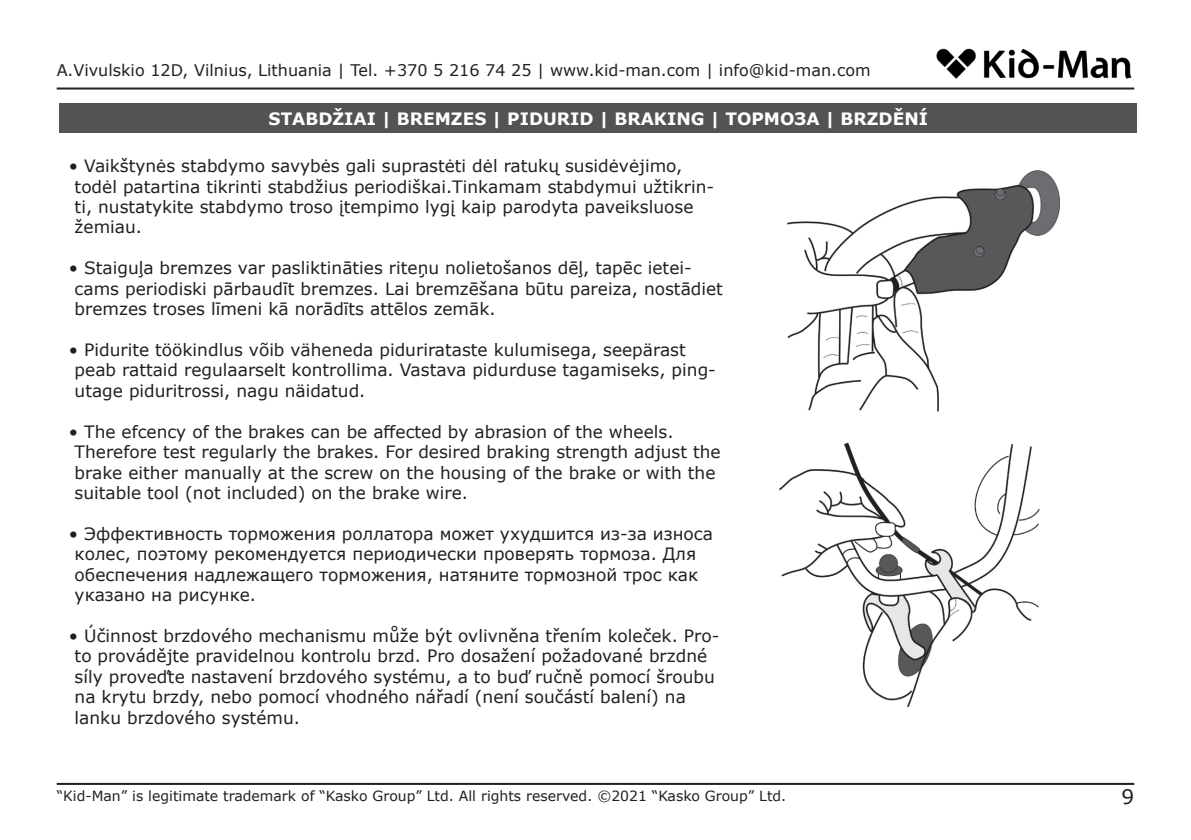
<style>
.page{position:relative;width:1191px;height:840px;background:#fff}
.page>*{position:absolute;margin:0;border:0;box-sizing:border-box;transform-origin:0 0}
.t1{font:20px "Verdana";color:#231f20}
.Turinys{font:17px/20.4px "Verdana";color:#231f20}
.pavadinimai{font:700 17px "Verdana";color:#fff}
.t2{font:16px "Verdana";color:#231f20}
.t3{font:14px "Verdana";color:#231f20}
</style>
<div class="page">
<hr style="left:57px;top:87px;width:1077px;height:2px;background:#231f20">
<hr style="left:57px;top:782px;width:1077px;height:2px;background:#231f20">
<img style="left:931px;top:48px;width:204px;height:42px">
<div style="left:60px;top:103px;width:1077px;height:30px;background:#535353"></div>
<img style="left:779px;top:170px;width:280px;height:536px">
<p class="t2" style="left:57px;top:59px;width:815px">A.Vivulskio 12D, Vilnius, Lithuania | Tel. +370 5 216 74 25 | www.kid-man.com | info@kid-man.com</p>
<p class="pavadinimai" style="left:269px;top:106px;width:661px">STABDŽIAI | BREMZES | PIDURID | BRAKING | ТОРМОЗА | BRZDĚNÍ</p>
<p class="Turinys" style="left:75px;top:155px;width:641px;text-indent:-6px">• Vaikštynės stabdymo savybės gali suprastėti dėl ratukų susidėvėjimo, todėl patartina tikrinti stabdžius periodiškai.Tinkamam stabdymui užtikrin&shy;ti, nustatykite stabdymo troso įtempimo lygį kaip parodyta paveiksluose žemiau.</p>
<p class="Turinys" style="left:75px;top:257px;width:650px;text-indent:-6px">• Staiguļa bremzes var pasliktināties riteņu nolietošanos dēļ, tapēc ietei&shy;cams periodiski pārbaudīt bremzes. Lai bremzēšana būtu pareiza, nostādiet bremzes troses līmeni kā norādīts attēlos zemāk.</p>
<p class="Turinys" style="left:75px;top:339px;width:643px;text-indent:-6px">• Pidurite töökindlus võib väheneda pidurirataste kulumisega, seepärast peab rattaid regulaarselt kontrollima. Vastava pidurduse tagamiseks, ping&shy;utage piduritrossi, nagu näidatud.</p>
<p class="Turinys" style="left:75px;top:421px;width:647px;text-indent:-6px">• The efcency of the brakes can be affected by abrasion of the wheels.<br>Therefore test regularly the brakes. For desired braking strength adjust the brake either manually at the screw on the housing of the brake or with the suitable tool (not included) on the brake wire.</p>
<p class="Turinys" style="left:75px;top:523px;width:640px;text-indent:-6px">• Эффективность торможения роллатора может ухудшится из-за износа колес, поэтому рекомендуется периодически проверять тормоза. Для обеспечения надлежащего торможения, натяните тормозной трос как указано на рисунке.</p>
<p class="Turinys" style="left:75px;top:625px;width:646px;text-indent:-6px">• Účinnost brzdového mechanismu může být ovlivněna třením koleček. Pro&shy;to provádějte pravidelnou kontrolu brzd. Pro dosažení požadované brzdné síly proveďte nastavení brzdového systému, a to buď ručně pomocí šroubu na krytu brzdy, nebo pomocí vhodného nářadí (není součástí balení) na lanku brzdového systému.</p>
<p class="t3" style="left:57px;top:785px;width:731px">“Kid-Man” is legitimate trademark of “Kasko Group” Ltd. All rights reserved. ©2021 “Kasko Group” Ltd.</p>
<p class="t1" style="left:1121px;top:782px;width:14px">9</p>
</div>
